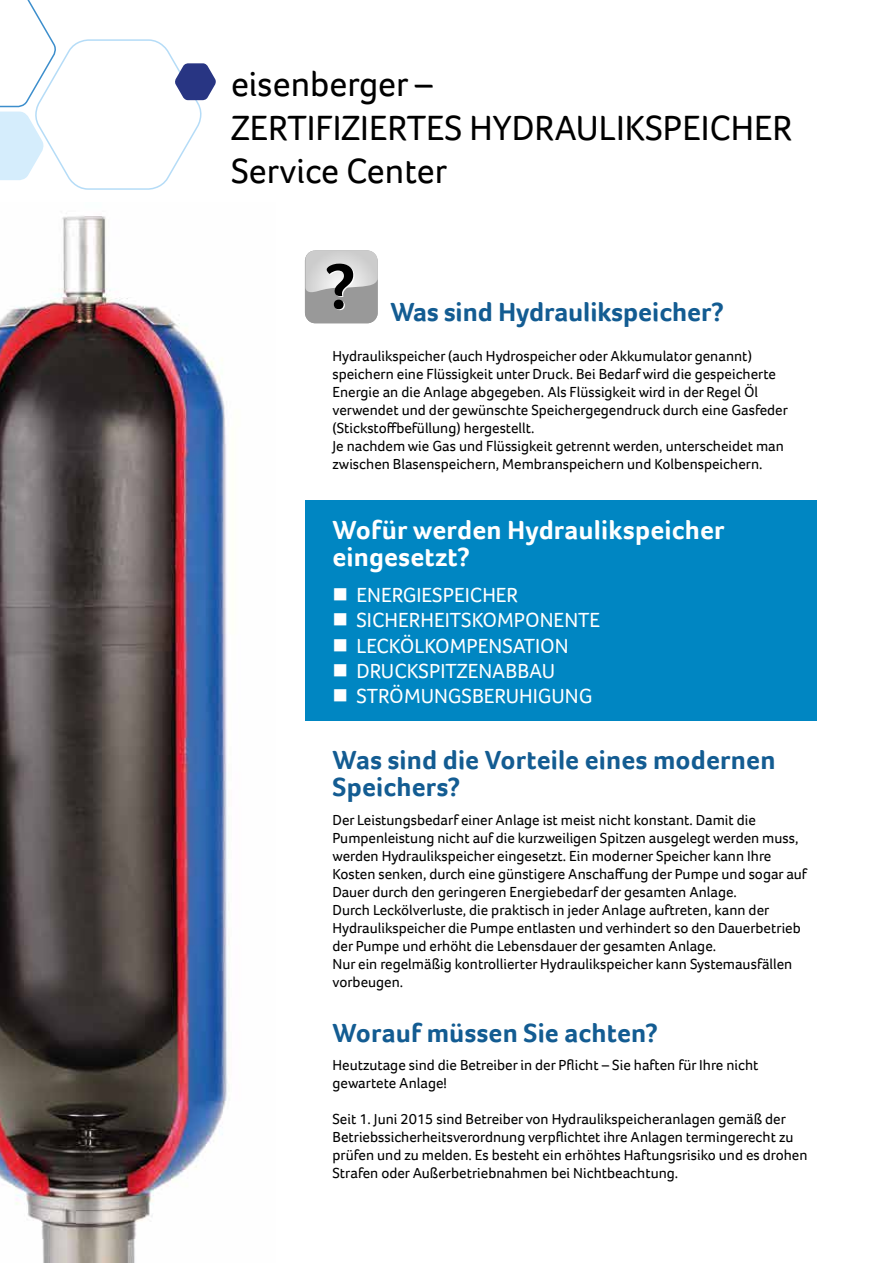
<style>
.page{position:relative;width:893px;height:1263px;background:#fff}
.page>*{position:absolute;margin:0;border:0;box-sizing:border-box;transform-origin:0 0}
.t1{font:700 65.55px "Foco";color:#000}
.t2{font:36px/43.2px "Foco";color:#000}
.t3{font:700 27px/27px "Foco";letter-spacing:.005em;color:#135c92}
.t4{font:700 27px/27px "Foco";letter-spacing:.005em;color:#fff}
.t5{font:21px "Foco";color:#fff}
.t6{font:15px/18px "Foco";color:#000}
</style>
<div class="page">
<div style="left:305px;top:500px;width:511px;height:221px;background:#0086c2"></div>
<img style="left:0;top:216px;width:228px;height:1047px">
<svg style="left:0;top:0;width:216px;height:190px"></svg>
<div style="left:305px;top:292px;width:73px;height:31px;background:#999"></div>
<img style="left:305px;top:251px;width:73px;height:41px">
<h2 class="t2" style="left:231px;top:62px;width:563px">eisenberger –<br>ZERTIFIZIERTES HYDRAULIKSPEICHER<br>Service Center</h2>
<h1 class="t1" style="left:325px;top:243px;width:32px">?</h1>
<h3 class="t3" style="left:390px;top:299px;width:335px">Was sind Hydraulikspeicher?</h3>
<p class="t6" style="left:332px;top:347px;width:457px">Hydraulikspeicher (auch Hydrospeicher oder Akkumulator genannt) speichern eine Flüssigkeit unter Druck. Bei Bedarf wird die gespeicherte Energie an die Anlage abgegeben. Als Flüssigkeit wird in der Regel Öl verwendet und der gewünschte Speichergegendruck durch eine Gasfeder (Stickstoffbefüllung) hergestellt.<br>Je nachdem wie Gas und Flüssigkeit getrennt werden, unterscheidet man zwischen Blasenspeichern, Membranspeichern und Kolbenspeichern.</p>
<h3 class="t4" style="left:332px;top:516px;width:393px">Wofür werden Hydraulikspeicher eingesetzt?</h3>
<h3 class="t5" style="left:332px;top:581px;width:187px">■ ENERGIESPEICHER</h3>
<h3 class="t5" style="left:332px;top:606px;width:269px">■ SICHERHEITSKOMPONENTE</h3>
<h3 class="t5" style="left:332px;top:632px;width:238px">■ LECKÖLKOMPENSATION</h3>
<h3 class="t5" style="left:332px;top:657px;width:224px">■ DRUCKSPITZENABBAU</h3>
<h3 class="t5" style="left:332px;top:682px;width:261px">■ STRÖMUNGSBERUHIGUNG</h3>
<h3 class="t3" style="left:332px;top:746px;width:444px">Was sind die Vorteile eines modernen<br>Speichers?</h3>
<p class="t6" style="left:332px;top:811px;width:476px">Der Leistungsbedarf einer Anlage ist meist nicht konstant. Damit die Pumpenleistung nicht auf die kurzweiligen Spitzen ausgelegt werden muss, werden Hydraulikspeicher eingesetzt. Ein moderner Speicher kann Ihre Kosten senken, durch eine günstigere Anschaffung der Pumpe und sogar auf Dauer durch den geringeren Energiebedarf der gesamten Anlage.<br>Durch Leckölverluste, die praktisch in jeder Anlage auftreten, kann der Hydraulikspeicher die Pumpe entlasten und verhindert so den Dauerbetrieb der Pumpe und erhöht die Lebensdauer der gesamten Anlage.<br>Nur ein regelmäßig kontrollierter Hydraulikspeicher kann Systemausfällen vorbeugen.</p>
<h3 class="t3" style="left:332px;top:1019px;width:327px">Worauf müssen Sie achten?</h3>
<p class="t6" style="left:332px;top:1056px;width:428px">Heutzutage sind die Betreiber in der Pflicht – Sie haften für Ihre nicht gewartete Anlage!</p>
<p class="t6" style="left:332px;top:1110px;width:476px">Seit 1. Juni 2015 sind Betreiber von Hydraulikspeicheranlagen gemäß der Betriebssicherheitsverordnung verpflichtet ihre Anlagen termingerecht zu prüfen und zu melden. Es besteht ein erhöhtes Haftungsrisiko und es drohen Strafen oder Außerbetriebnahmen bei Nichtbeachtung.</p>
</div>
